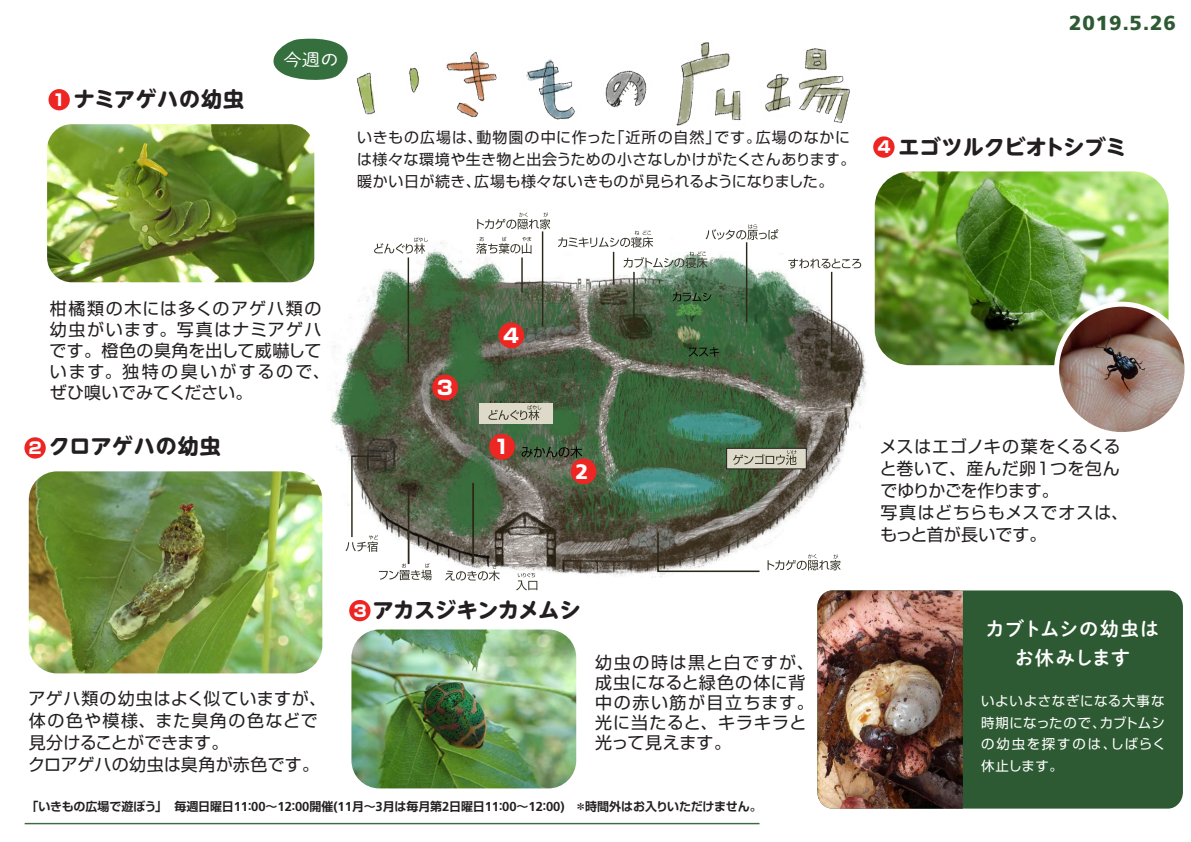
<style>
.page{position:relative;width:1191px;height:842px;background:#fff}
.page>*{position:absolute;margin:0;border:0;box-sizing:border-box;transform-origin:0 0}
.t1{font:700 21px "UD Shin M Go Pro";letter-spacing:.04em;color:#231f20}
.t2{font:700 21px "UD Shin M Go Pro";letter-spacing:.005em;color:#231f20}
.t3{font:700 21px "UD Shin M Go Pro";letter-spacing:-.015em;color:#231f20}
.t4{font:900 20.9px "Frutiger LT";color:#fff}
.t5{font:900 20.3px "Frutiger LT";letter-spacing:.045em;color:#2d5a33}
.t6{font:800 19.4px "Shin Go Pro";color:#fff}
.t7{font:19.3px/28.9px "Shuei M Go Std B";color:#fff;text-align:center}
.t8{font:17.3px "Shuei M Go Std L";color:#fff;scale:1.05 1}
.t9{font:17px/21px "Shin Go Pro";letter-spacing:.06em;color:#231f20}
.t10{font:17px/22px "Shin Go Pro";letter-spacing:.01em;color:#231f20}
.t11{font:17px/22px "Shin Go Pro";letter-spacing:.035em;color:#231f20}
.t12{font:17px/20px "Shin Go Pro";letter-spacing:.055em;color:#231f20}
.t13{font:800 16px "Shin Go Pro";color:#fff}
.t14{font:15px/22px "Shin Go Pro";letter-spacing:.03em;color:#231f20}
.t15{font:13.4px/21.7px "Shin Go Pro";letter-spacing:.055em;color:#fff;text-align:justify}
.t16{font:700 12px "Shin Go Pro De";letter-spacing:-.015em;color:#231f20}
.s1{font-size:19.8px}
.s2{font-family:"Shin Go Pro";font-weight:800;font-size:16px;color:#fff}
.s3{font-family:"Frutiger LT";font-size:13px}
.s4{font-family:"Frutiger LT";font-size:12.6px}
</style>
<div class="page">
<img style="left:357px;top:43px;width:493px;height:83px">
<hr style="left:25px;top:823px;width:734px;height:1px;background:#396d3c">
<img style="left:314px;top:228px;width:552px;height:365px">
<div style="left:726px;top:448px;width:80px;height:21px;background:#dddac9;border:1px solid #231f20"></div>
<hr style="left:613px;top:252px;width:1px;height:33px;background:#2b281a">
<hr style="left:746px;top:242px;width:1px;height:80px;background:#2b281a">
<hr style="left:407px;top:257px;width:2px;height:106px;background:#2b281a">
<hr style="left:542px;top:231px;width:1px;height:96px;background:#2b281a">
<hr style="left:472px;top:483px;width:2px;height:80px;background:#2b281a">
<svg style="left:521px;top:446px;width:61px;height:12px"></svg>
<div style="left:479px;top:403px;width:74px;height:21px;background:#dddac9"></div>
<svg style="left:788px;top:259px;width:73px;height:9px"></svg>
<hr style="left:408px;top:484px;width:1px;height:80px;background:#2b281a">
<hr style="left:831px;top:272px;width:1px;height:80px;background:#2b281a">
<svg style="left:688px;top:347px;width:31px;height:10px"></svg>
<svg style="left:672px;top:292px;width:39px;height:9px"></svg>
<hr style="left:521px;top:257px;width:2px;height:36px;background:#2b281a">
<hr style="left:633px;top:272px;width:1px;height:50px;background:#2b281a">
<svg style="left:487px;top:400px;width:54px;height:20px"></svg>
<svg style="left:374px;top:237px;width:54px;height:17px"></svg>
<svg style="left:477px;top:212px;width:73px;height:17px"></svg>
<svg style="left:476px;top:237px;width:55px;height:17px"></svg>
<svg style="left:558px;top:224px;width:220px;height:44px"></svg>
<svg style="left:767px;top:554px;width:73px;height:16px"></svg>
<svg style="left:733px;top:450px;width:63px;height:15px"></svg>
<svg style="left:345px;top:455px;width:38px;height:97px"></svg>
<svg style="left:379px;top:563px;width:53px;height:17px"></svg>
<svg style="left:445px;top:564px;width:55px;height:17px"></svg>
<svg style="left:516px;top:573px;width:21px;height:17px"></svg>
<svg style="left:656px;top:531px;width:105px;height:42px"></svg>
<svg style="left:273px;top:38px;width:75px;height:42px"></svg>
<div style="left:963px;top:590px;width:220px;height:219px;background:#2d5a33"></div>
<img style="left:817px;top:590px;width:146px;height:219px">
<div style="left:571px;top:458px;width:25px;height:26px;background:#ee2623;border-radius:50%"></div>
<div style="left:432px;top:375px;width:26px;height:25px;background:#ee2623;border-radius:50%"></div>
<div style="left:489px;top:434px;width:26px;height:26px;background:#ee2623;border-radius:50%"></div>
<div style="left:498px;top:322px;width:26px;height:26px;background:#ee2623;border-radius:50%"></div>
<div style="left:349px;top:600px;width:21px;height:21px;background:#ee2623;border-radius:50%"></div>
<div style="left:48px;top:89px;width:22px;height:21px;background:#ee2623;border-radius:50%"></div>
<div style="left:24px;top:437px;width:22px;height:22px;background:#ee2623;border-radius:50%"></div>
<div style="left:873px;top:136px;width:21px;height:22px;background:#ee2623;border-radius:50%"></div>
<img style="left:47px;top:124px;width:267px;height:158px">
<img style="left:874px;top:171px;width:294px;height:194px">
<img style="left:29px;top:471px;width:293px;height:202px">
<img style="left:1056px;top:304px;width:131px;height:130px;border-radius:65px">
<div style="left:1054px;top:302px;width:135px;height:135px;border:5px solid #fff;border-radius:50%"></div>
<img style="left:351px;top:629px;width:225px;height:159px">
<p class="t13" style="left:51px;top:87px;width:18px">１</p>
<h1 class="t1" style="left:74px;top:82px;width:172px">ナミアゲハの幼虫</h1>
<p class="t8" style="left:283px;top:47px;width:54px">今週の</p>
<p class="t14" style="left:357px;top:124px;width:500px">いきもの広場は、動物園の中に作った「近所の自然」です。広場のなかには様々な環境や生き物と出会うための小さなしかけがたくさんあります。暖かい日が続き、広場も様々ないきものが見られるようになりました。</p>
<h3 class="t5" style="left:1069px;top:11px;width:108px">2019<span class="s1">.</span>5<span class="s1">.</span>26</h3>
<h1 class="t2" style="left:876px;top:129px;width:252px"><span class="s2">４</span>エゴツルクビオトシブミ</h1>
<p class="t9" style="left:50px;top:296px;width:282px">柑橘類の木には多くのアゲハ類の幼虫がいます。写真はナミアゲハです。橙色の臭角を出して威嚇しています。独特の臭いがするので、ぜひ嗅いでみてください。</p>
<p class="t13" style="left:27px;top:435px;width:17px">２</p>
<h1 class="t1" style="left:49px;top:429px;width:196px">クロアゲハの幼虫　</h1>
<p class="t6" style="left:435px;top:372px;width:21px">３</p>
<p class="t6" style="left:501px;top:320px;width:21px">４</p>
<p class="t6" style="left:492px;top:431px;width:21px">１</p>
<h2 class="t4" style="left:575px;top:459px;width:14px">2</h2>
<p class="t11" style="left:28px;top:686px;width:300px">アゲハ類の幼虫はよく似ていますが、体の色や模様、また臭角の色などで見分けることができます。<br>クロアゲハの幼虫は臭角が赤色です。</p>
<h1 class="t3" style="left:352px;top:593px;width:230px"><span class="s2">３</span>アカスジキンカメムシ</h1>
<p class="t12" style="left:595px;top:650px;width:220px">幼虫の時は黒と白ですが、成虫になると緑色の体に背中の赤い筋が目立ちます。光に当たると、キラキラと光って見えます。</p>
<p class="t16" style="left:26px;top:797px;width:737px">「いきもの広場で遊ぼう」　毎週日曜日<span class="s3">11</span>：<span class="s3">00</span>～<span class="s3">12</span>：<span class="s3">00</span>開催<span class="s4">(</span><span class="s3">11</span>月～<span class="s3">3</span>月は毎月第<span class="s3">2</span>日曜日<span class="s3">11</span>：<span class="s3">00</span>～<span class="s3">12</span>：<span class="s3">00</span><span class="s4">)</span>　＊時間外はお入りいただけません。</p>
<p class="t10" style="left:879px;top:433px;width:250px">メスはエゴノキの葉をくるくると巻いて、産んだ卵１つを包んでゆりかごを作ります。<br>写真はどちらもメスでオスは、もっと首が長いです。</p>
<p class="t7" style="left:985px;top:614px;width:175px">カブトムシの幼虫はお休みします</p>
<p class="t15" style="left:981px;top:688px;width:186px">いよいよさなぎになる大事な時期になったので、カブトムシの幼虫を探すのは、しばらく休止します。</p>
</div>
